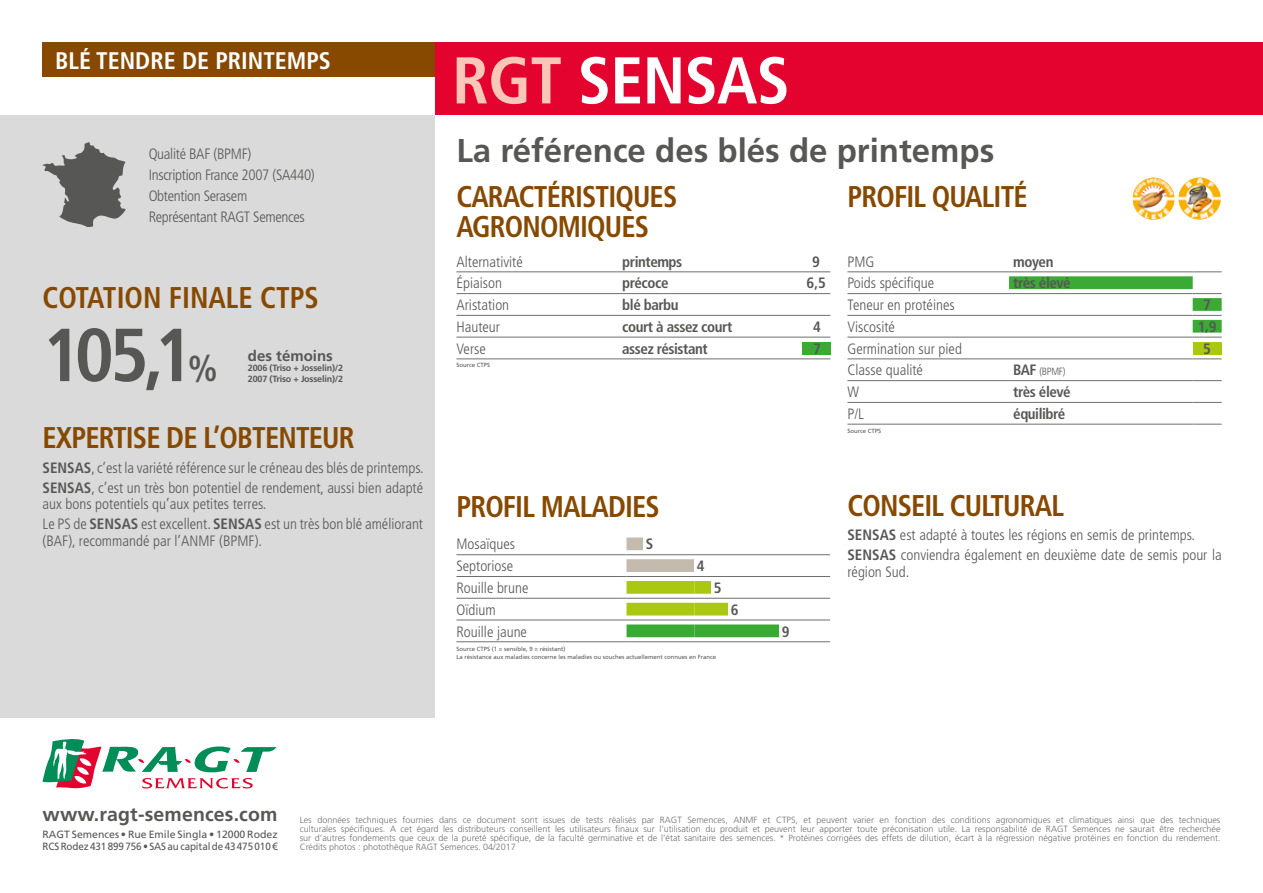
<style>
.page{position:relative;width:1263px;height:893px;background:#fff}
.page>*{position:absolute;margin:0;border:0;box-sizing:border-box;transform-origin:0 0}
.t1{font:700 condensed 75px "Frutiger LT Std";color:#575756}
.t2{font:700 condensed 66px "Frutiger LT Std";letter-spacing:-.01em;color:#fff}
.t3{font:700 33px "Frutiger LT Std";color:#575756}
.t4{font:700 condensed 30px/30px "Frutiger LT Std";letter-spacing:-.03em;color:#874900;scale:.95 1}
.t5{font:700 condensed 30px "Frutiger LT Std";color:#874900;scale:.95 1}
.t6{font:700 condensed 24px "Frutiger LT Std";color:#fff}
.t7{font:700 19.5px "Frutiger LT Std";letter-spacing:.01em;color:#575756}
.t8{font:300 condensed 15px/20px "Frutiger LT Std";color:#575756}
.t9{font:700 condensed 15px "Frutiger LT Std";letter-spacing:-.03em;color:#575756}
.t10{font:300 condensed 15px/21px "Frutiger LT Std";letter-spacing:-.02em;color:#575756}
.t11{font:700 15px "Frutiger LT Std";color:#575756}
.t12{font:10.5px/12.6px "Frutiger LT Std";color:#575756}
.t13{font:300 condensed 10.5px "Frutiger LT Std";color:#575756}
.t14{font:300 9px/9px "Frutiger LT Std";color:#706f6f;text-align:justify}
.t15{font:700 9px/10.5px "Frutiger LT Std";letter-spacing:-.02em;color:#575756}
.t16{font:6px/7.5px "Frutiger LT Std";color:#575756}
.s1{color:#f9c6ba}
.s2{font-size:14.25px}
.s3{font-weight:700;font-size:15px}
.s4{font-size:36px}
.s5{font-weight:700}
</style>
<div class="page">
<svg style="left:43px;top:739px;width:233px;height:50px"></svg>
<div style="left:0;top:115px;width:435px;height:603px;background:#dadada"></div>
<div style="left:43px;top:43px;width:392px;height:34px;background:#874900"></div>
<div style="left:435px;top:43px;width:828px;height:72px;background:#e4032e"></div>
<div style="left:802px;top:342px;width:28px;height:12px;background:#3aaa35"></div>
<hr style="left:456px;top:337px;width:162px;height:1px;background:#706f6f">
<hr style="left:618px;top:337px;width:184px;height:1px;background:#706f6f">
<svg style="left:802px;top:337px;width:28px;height:1px"></svg>
<hr style="left:456px;top:315px;width:162px;height:1px;background:#706f6f">
<hr style="left:618px;top:315px;width:184px;height:1px;background:#706f6f">
<svg style="left:802px;top:315px;width:28px;height:1px"></svg>
<hr style="left:456px;top:359px;width:162px;height:1px;background:#706f6f">
<hr style="left:618px;top:359px;width:184px;height:1px;background:#706f6f">
<svg style="left:802px;top:359px;width:28px;height:1px"></svg>
<hr style="left:456px;top:293px;width:162px;height:1px;background:#706f6f">
<hr style="left:618px;top:293px;width:184px;height:1px;background:#706f6f">
<svg style="left:802px;top:293px;width:28px;height:1px"></svg>
<hr style="left:456px;top:272px;width:162px;height:1px;background:#706f6f">
<hr style="left:618px;top:272px;width:184px;height:1px;background:#706f6f">
<svg style="left:802px;top:272px;width:28px;height:1px"></svg>
<hr style="left:456px;top:576px;width:170px;height:1px;background:#706f6f">
<hr style="left:626px;top:576px;width:204px;height:1px;background:#706f6f">
<hr style="left:456px;top:598px;width:170px;height:1px;background:#706f6f">
<hr style="left:626px;top:598px;width:204px;height:1px;background:#706f6f">
<hr style="left:456px;top:620px;width:170px;height:1px;background:#706f6f">
<hr style="left:626px;top:620px;width:204px;height:1px;background:#706f6f">
<hr style="left:456px;top:641px;width:170px;height:1px;background:#706f6f">
<hr style="left:626px;top:641px;width:204px;height:1px;background:#706f6f">
<hr style="left:456px;top:554px;width:170px;height:1px;background:#706f6f">
<svg style="left:626px;top:537px;width:204px;height:35px"></svg>
<div style="left:694px;top:559px;width:86px;height:13px;background:#fff"></div>
<svg style="left:626px;top:581px;width:85px;height:13px"></svg>
<svg style="left:626px;top:603px;width:102px;height:12px"></svg>
<svg style="left:626px;top:624px;width:153px;height:13px;background:#42ad3d"></svg>
<img style="left:1132px;top:177px;width:42px;height:43px;border-radius:21px">
<img style="left:1178px;top:177px;width:43px;height:43px;border-radius:21px">
<div style="left:1193px;top:342px;width:29px;height:12px;background:#aac811"></div>
<hr style="left:847px;top:424px;width:162px;height:1px;background:#706f6f">
<hr style="left:1009px;top:424px;width:184px;height:1px;background:#706f6f">
<svg style="left:1193px;top:424px;width:29px;height:1px"></svg>
<hr style="left:847px;top:293px;width:162px;height:1px;background:#706f6f">
<hr style="left:847px;top:272px;width:162px;height:1px;background:#706f6f">
<hr style="left:847px;top:402px;width:162px;height:1px;background:#706f6f">
<hr style="left:1009px;top:402px;width:184px;height:1px;background:#706f6f">
<svg style="left:1193px;top:402px;width:29px;height:1px"></svg>
<hr style="left:847px;top:359px;width:162px;height:1px;background:#706f6f">
<hr style="left:1009px;top:359px;width:184px;height:1px;background:#706f6f">
<svg style="left:1193px;top:359px;width:29px;height:1px"></svg>
<hr style="left:847px;top:380px;width:162px;height:1px;background:#706f6f">
<hr style="left:1009px;top:380px;width:184px;height:1px;background:#706f6f">
<svg style="left:1193px;top:380px;width:29px;height:1px"></svg>
<hr style="left:847px;top:337px;width:162px;height:1px;background:#706f6f">
<hr style="left:847px;top:315px;width:162px;height:1px;background:#706f6f">
<svg style="left:1009px;top:272px;width:213px;height:66px"></svg>
<svg style="left:43px;top:142px;width:83px;height:85px"></svg>
<h3 class="t6" style="left:55px;top:46px;width:277px">BLÉ TENDRE DE PRINTEMPS</h3>
<h2 class="t2" style="left:452px;top:41px;width:339px"><span class="s1">RGT</span> SENSAS</h2>
<h3 class="t10" style="left:149px;top:143px;width:104px">Qualité BAF (BPMF)</h3>
<h3 class="t3" style="left:456px;top:131px;width:539px">La référence des blés de printemps</h3>
<h3 class="t10" style="left:149px;top:164px;width:168px">Inscription France 2007 (SA440)<br>Obtention Serasem<br>Représentant RAGT Semences</h3>
<h3 class="t4" style="left:456px;top:182px;width:234px">CARACTÉRISTIQUES<br>AGRONOMIQUES</h3>
<h3 class="t8" style="left:456px;top:252px;width:68px">Alternativité</h3>
<h3 class="t9" style="left:622px;top:252px;width:62px">printemps</h3>
<h3 class="t9" style="left:812px;top:252px;width:9px">9</h3>
<h3 class="t8" style="left:456px;top:273px;width:47px">Épiaison</h3>
<h3 class="t9" style="left:622px;top:274px;width:48px">précoce</h3>
<h3 class="t9" style="left:806px;top:274px;width:21px">6<span class="s2">,</span>5</h3>
<h3 class="t8" style="left:456px;top:295px;width:54px">Aristation</h3>
<h3 class="t9" style="left:622px;top:296px;width:58px">blé barbu</h3>
<h3 class="t8" style="left:456px;top:317px;width:45px">Hauteur</h3>
<h3 class="t9" style="left:622px;top:318px;width:111px">court à assez court</h3>
<h3 class="t9" style="left:813px;top:318px;width:9px">4</h3>
<h3 class="t8" style="left:456px;top:339px;width:31px">Verse</h3>
<h3 class="t9" style="left:622px;top:339px;width:87px">assez résistant</h3>
<h3 class="t9" style="left:813px;top:339px;width:9px">7</h3>
<p class="t16" style="left:456px;top:362px;width:35px">Source CTPS</p>
<h3 class="t4" style="left:847px;top:182px;width:191px">PROFIL QUALITÉ</h3>
<h3 class="t8" style="left:847px;top:252px;width:28px">PMG</h3>
<h3 class="t9" style="left:1013px;top:252px;width:42px">moyen</h3>
<h3 class="t8" style="left:847px;top:273px;width:88px">Poids spécifique</h3>
<h3 class="t9" style="left:1013px;top:274px;width:59px">très élevé</h3>
<h3 class="t8" style="left:847px;top:295px;width:109px">Teneur en protéines</h3>
<h3 class="t9" style="left:1203px;top:296px;width:9px">7</h3>
<h3 class="t8" style="left:847px;top:317px;width:49px">Viscosité</h3>
<h3 class="t9" style="left:1198px;top:318px;width:21px">1,9</h3>
<h3 class="t8" style="left:847px;top:339px;width:116px">Germination sur pied</h3>
<h3 class="t9" style="left:1203px;top:339px;width:9px">5</h3>
<h3 class="t8" style="left:847px;top:360px;width:77px">Classe qualité</h3>
<p class="t13" style="left:1013px;top:366px;width:54px"><span class="s3">BAF</span> (BPMF)</p>
<h3 class="t8" style="left:847px;top:382px;width:13px">W</h3>
<h3 class="t9" style="left:1013px;top:383px;width:59px">très élevé</h3>
<h3 class="t8" style="left:847px;top:404px;width:18px">P/L</h3>
<h3 class="t9" style="left:1013px;top:405px;width:54px">équilibré</h3>
<p class="t16" style="left:847px;top:427px;width:35px">Source CTPS</p>
<h3 class="t5" style="left:43px;top:279px;width:292px">COTATION FINALE CTPS</h3>
<h1 class="t1" style="left:43px;top:311px;width:177px">105,1<span class="s4">%</span></h1>
<h3 class="t11" style="left:248px;top:347px;width:87px">des témoins</h3>
<p class="t15" style="left:248px;top:363px;width:97px">2006 (Triso + Josselin)/2<br>2007 (Triso + Josselin)/2</p>
<h3 class="t4" style="left:43px;top:423px;width:330px">EXPERTISE DE L’OBTENTEUR</h3>
<h3 class="t8" style="left:43px;top:458px;width:383px"><span class="s5">SENSAS</span>, c’est la variété référence sur le créneau des blés de printemps.<br><span class="s5">SENSAS</span>, c’est un très bon potentiel de rendement, aussi bien adapté</h3>
<h3 class="t8" style="left:43px;top:494px;width:382px">aux bons potentiels qu’aux petites terres.<br>Le PS de <span class="s5">SENSAS</span> est excellent. <span class="s5">SENSAS</span> est un très bon blé améliorant</h3>
<h3 class="t8" style="left:43px;top:531px;width:221px">(BAF), recommandé par l’ANMF (BPMF).</h3>
<h3 class="t4" style="left:847px;top:491px;width:229px">CONSEIL CULTURAL</h3>
<h3 class="t8" style="left:847px;top:525px;width:376px"><span class="s5">SENSAS</span> est adapté à toutes les régions en semis de printemps.<br><span class="s5">SENSAS</span> conviendra également en deuxième date de semis pour la</h3>
<h3 class="t8" style="left:847px;top:562px;width:63px">région Sud.</h3>
<h3 class="t4" style="left:456px;top:492px;width:216px">PROFIL MALADIES</h3>
<h3 class="t8" style="left:456px;top:534px;width:60px">Mosaïques</h3>
<h3 class="t9" style="left:646px;top:535px;width:9px">S</h3>
<h3 class="t8" style="left:456px;top:556px;width:58px">Septoriose</h3>
<h3 class="t9" style="left:697px;top:557px;width:9px">4</h3>
<h3 class="t8" style="left:456px;top:578px;width:73px">Rouille brune</h3>
<h3 class="t9" style="left:714px;top:579px;width:9px">5</h3>
<h3 class="t8" style="left:456px;top:600px;width:41px">Oïdium</h3>
<h3 class="t9" style="left:731px;top:601px;width:9px">6</h3>
<h3 class="t8" style="left:456px;top:622px;width:72px">Rouille jaune</h3>
<h3 class="t9" style="left:782px;top:622px;width:9px">9</h3>
<p class="t16" style="left:456px;top:645px;width:261px">Source CTPS (1 = sensible, 9 = résistant)<br>La résistance aux maladies concerne les maladies ou souches actuellement connues en France</p>
<h3 class="t7" style="left:43px;top:803px;width:236px">www.ragt-semences.com</h3>
<p class="t12" style="left:43px;top:828px;width:237px">RAGT Semences • Rue Emile Singla • 12000 Rodez<br>RCS Rodez 431 899 756 • SAS au capital de 43 475 010 €</p>
<p class="t14" style="left:300px;top:816px;width:922px">Les données techniques fournies dans ce document sont issues de tests réalisés par RAGT Semences, ANMF et CTPS, et peuvent varier en fonction des conditions agronomiques et climatiques ainsi que des techniques culturales spécifiques. A cet égard les distributeurs conseillent les utilisateurs finaux sur l’utilisation du produit et peuvent leur apporter toute préconisation utile. La responsabilité de RAGT Semences ne saurait être recherchée sur d’autres fondements que ceux de la pureté spécifique, de la faculté germinative et de l’état sanitaire des semences. * Protéines corrigées des effets de dilution, écart à la régression négative protéines en fonction du rendement.<br>Crédits photos : photothèque RAGT Semences. 04/2017</p>
</div>
